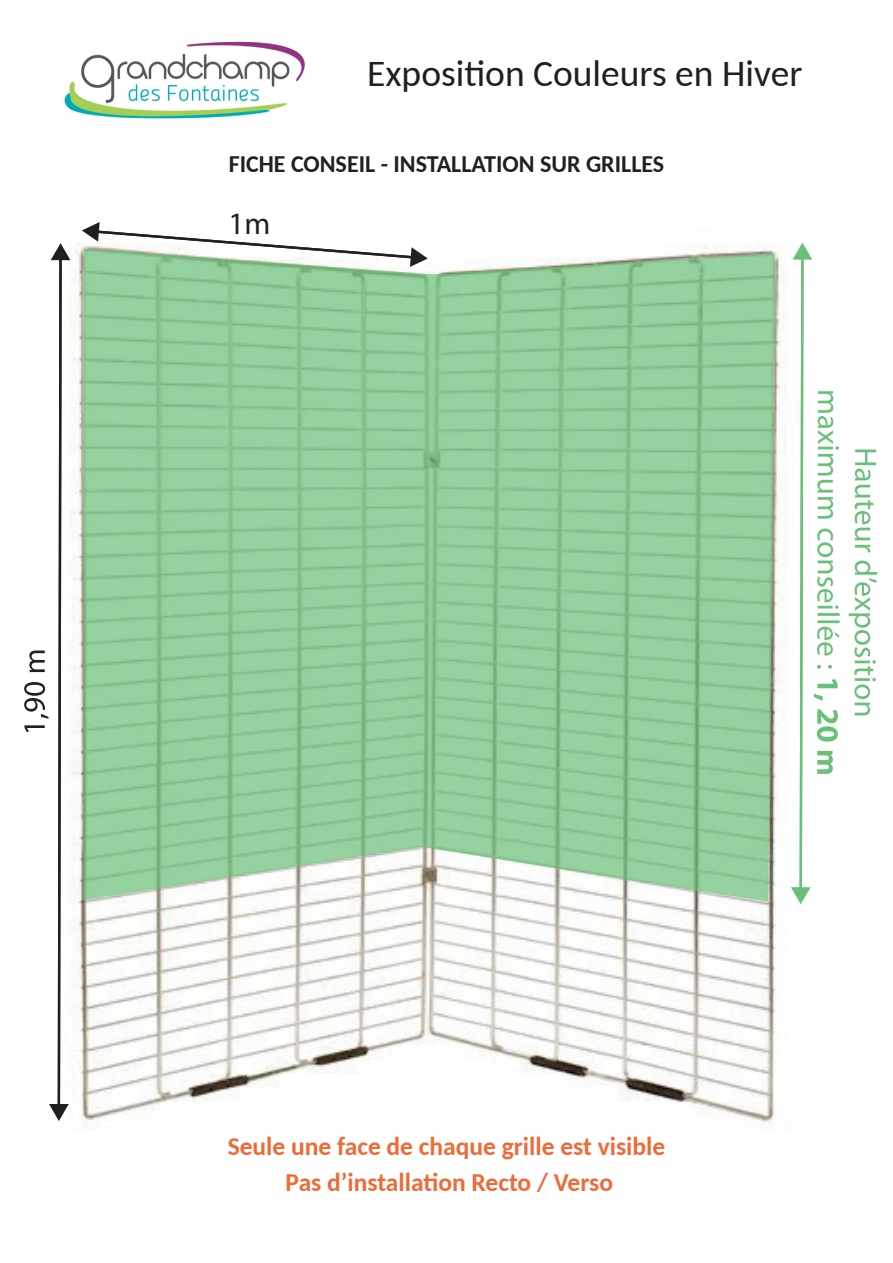
<style>
.page{position:relative;width:893px;height:1263px;background:#fff}
.page>*{position:absolute;margin:0;border:0;box-sizing:border-box;transform-origin:0 0}
.t1{font:37.5px "Carlito";color:#231f20}
.t2{font:31.2px "Myriad Pro";color:#231f20}
.t3{font:700 25.5px/36px "Carlito";color:#ee6a36;text-align:center}
.t4{font:700 24px "Carlito";color:#231f20}
</style>
<div class="page">
<img style="left:70px;top:242px;width:808px;height:887px">
<svg style="left:83px;top:249px;width:692px;height:653px;background:#96ce9e"></svg>
<svg style="left:24px;top:243px;width:46px;height:878px"></svg>
<svg style="left:855px;top:449px;width:21px;height:103px"></svg>
<svg style="left:849px;top:560px;width:28px;height:155px"></svg>
<hr style="left:817px;top:613px;width:23px;height:3px;background:#69c078">
<hr style="left:817px;top:620px;width:23px;height:3px;background:#69c078">
<svg style="left:791px;top:243px;width:48px;height:661px"></svg>
<svg style="left:82px;top:222px;width:346px;height:45px"></svg>
<img style="left:64px;top:41px;width:241px;height:78px">
<h1 class="t1" style="left:367px;top:47px;width:437px">Exposition Couleurs en Hiver</h1>
<p class="t4" style="left:229px;top:147px;width:437px">FICHE CONSEIL - INSTALLATION SUR GRILLES</p>
<p class="t2" style="left:229px;top:204px;width:43px">1m</p>
<p class="t3" style="left:228px;top:1127px;width:439px">Seule une face de chaque grille est visible<br>Pas d’installation Recto / Verso</p>
</div>
